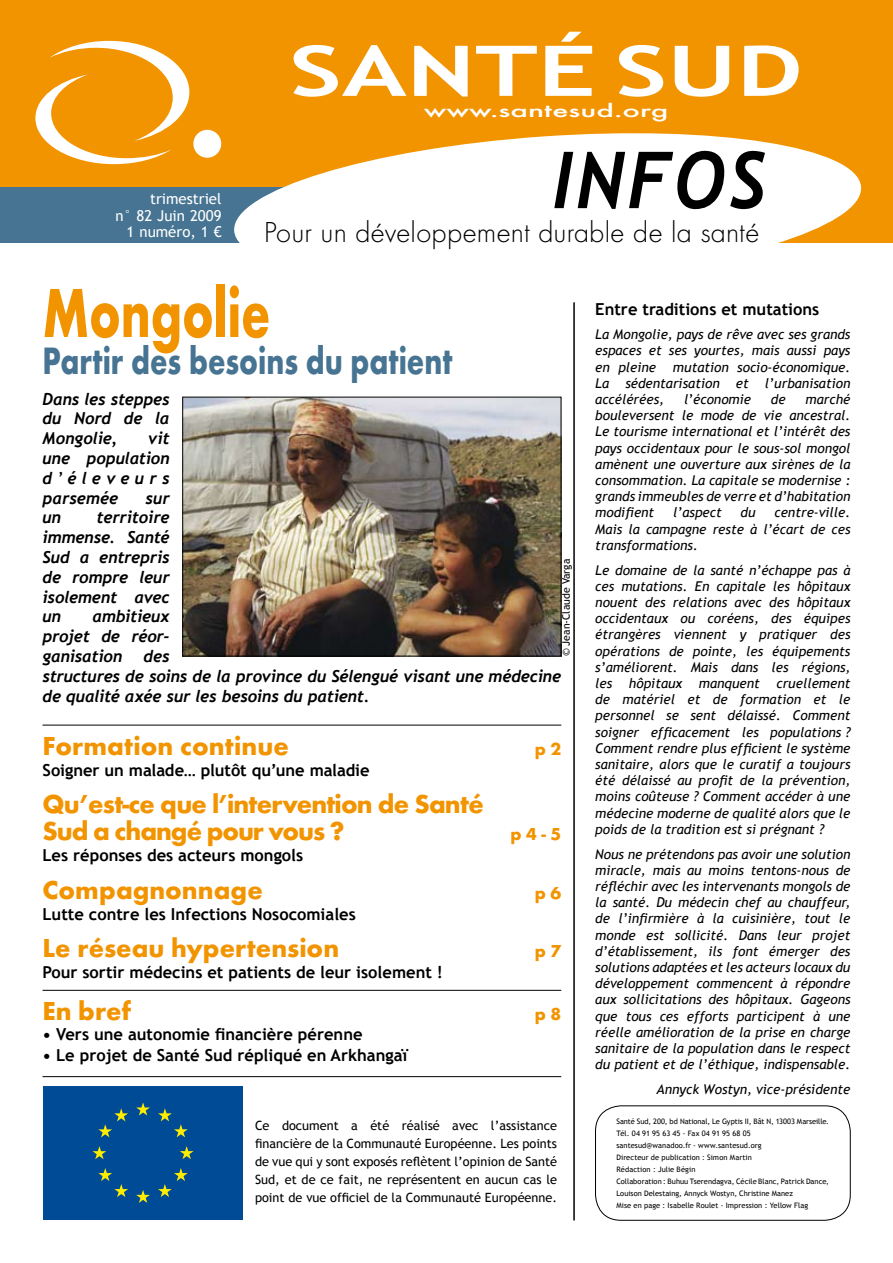
<style>
.page{position:relative;width:893px;height:1263px;background:#fff}
.page>*{position:absolute;margin:0;border:0;box-sizing:border-box;transform-origin:0 0}
.t1{font:italic 700 78.75px "Trebuchet";letter-spacing:.05em;color:#000;scale:.93 1}
.t2{font:700 72px "Futura T";color:#f29400;scale:.71 1}
.t3{font:700 69.9px "Trebuchet MS";color:#fff;scale:1.47 1}
.t4{font:700 39.6px "Futura T";color:#467492;scale:.77 1}
.t5{font:300 30px "Futura T";color:#000}
.t6{font:700 27px "Futura T";color:#f29400}
.t7{font:700 27px/27px "Futura T";letter-spacing:-.03em;color:#f29400}
.t8{font:500 19.5px "Futura T";color:#fff;scale:1.7 1}
.t9{font:700 18px "Futura T";color:#f29400}
.t10{font:italic 700 16.5px/19.8px "Trebuchet";letter-spacing:-.01em;color:#000;text-align:justify}
.t11{font:700 16.5px "Trebuchet MS";color:#000}
.t12{font:15px "Trebuchet MS";color:#fff}
.t13{font:italic 13.5px/16.2px "Trebuchet MS";color:#000;text-align:justify}
.t14{font:12.75px/18px "Trebuchet MS";color:#000;text-align:justify}
.t15{font:10.5px "Trebuchet MS";color:#000}
.t16{font:7.5px/12px "Trebuchet MS";letter-spacing:.01em;color:#000}
</style>
<div class="page">
<div style="left:0;top:0;width:893px;height:242px;background:#f29400"></div>
<div style="left:0;top:187px;width:296px;height:55px;background:#467492"></div>
<div style="left:193px;top:130px;width:28px;height:28px;background:#fff;border-radius:50%"></div>
<svg style="left:35px;top:41px;width:154px;height:123px"></svg>
<svg style="left:229px;top:133px;width:637px;height:110px;fill:#fff"></svg>
<div style="left:490px;top:156px;width:280px;height:58px;background:#fff"></div>
<hr style="left:573px;top:302px;width:2px;height:918px;background:#000">
<hr style="left:43px;top:990px;width:518px;height:1px;background:#000">
<hr style="left:43px;top:1076px;width:518px;height:1px;background:#000">
<hr style="left:43px;top:725px;width:518px;height:1px;background:#000">
<img style="left:184px;top:399px;width:375px;height:255px">
<div style="left:182px;top:397px;width:379px;height:259px;border:1px solid #000"></div>
<div style="left:595px;top:1106px;width:255px;height:114px;border:1px solid #000;border-radius:26px"></div>
<div style="left:43px;top:1086px;width:200px;height:134px;background:#004b95"></div>
<svg style="left:136px;top:1102px;width:14px;height:13px"></svg>
<svg style="left:98px;top:1108px;width:30px;height:29px"></svg>
<svg style="left:92px;top:1146px;width:14px;height:13px"></svg>
<svg style="left:98px;top:1168px;width:30px;height:29px"></svg>
<svg style="left:136px;top:1190px;width:14px;height:13px"></svg>
<svg style="left:158px;top:1168px;width:30px;height:29px"></svg>
<svg style="left:180px;top:1146px;width:14px;height:13px"></svg>
<svg style="left:158px;top:1108px;width:30px;height:29px"></svg>
<p class="t12" style="left:150px;top:190px;width:73px">trimestriel</p>
<p class="t12" style="left:116px;top:207px;width:107px">n° 82 Juin 2009</p>
<p class="t12" style="left:127px;top:223px;width:96px">1 numéro, 1 €</p>
<h3 class="t3" style="left:289px;top:27px;width:351px">santé sud</h3>
<h3 class="t8" style="left:424px;top:99px;width:145px">www.santesud.org</h3>
<h1 class="t1" style="left:552px;top:134px;width:231px">infos</h1>
<h3 class="t5" style="left:264px;top:215px;width:497px">Pour un développement durable de la santé</h3>
<h2 class="t2" style="left:43px;top:270px;width:322px">Mongolie</h2>
<h3 class="t4" style="left:43px;top:338px;width:534px">Partir des besoins du patient</h3>
<p class="t10" style="left:43px;top:389px;width:129px">Dans les steppes du Nord de la Mongolie,</p>
<p class="t10" style="left:43px;top:429px;width:129px;text-indent:106px">vit une population d’éleveurs parsemée</p>
<p class="t10" style="left:145px;top:488px;width:26px">sur</p>
<p class="t10" style="left:43px;top:508px;width:129px;text-indent:54px">territoire immense. Santé Sud a entrepris de rompre leur isolement avec un</p>
<p class="t10" style="left:43px;top:508px;width:20px">un</p>
<p class="t15" style="left:560px;top:656px;width:99px;rotate:-90deg">© Jean-Claude Varga</p>
<p class="t10" style="left:43px;top:607px;width:129px;text-indent:50px">ambitieux projet de réor&shy;ganisation</p>
<p class="t10" style="left:43px;top:646px;width:520px;text-align:left;text-indent:101px">des<br>structures de soins de la province du Sélengué visant une médecine de qualité axée sur les besoins du patient.</p>
<h3 class="t6" style="left:43px;top:730px;width:248px">Formation continue</h3>
<h3 class="t9" style="left:535px;top:738px;width:28px">p 2</h3>
<p class="t11" style="left:43px;top:759px;width:328px">Soigner un malade… plutôt qu’une maladie</p>
<h3 class="t7" style="left:43px;top:790px;width:443px">Qu’est-ce que l’intervention de Santé<br>Sud a changé pour vous ?</h3>
<h3 class="t9" style="left:510px;top:823px;width:52px">p 4 - 5</h3>
<p class="t11" style="left:43px;top:845px;width:262px">Les réponses des acteurs mongols</p>
<h3 class="t6" style="left:43px;top:874px;width:222px">Compagnonnage</h3>
<h3 class="t9" style="left:535px;top:882px;width:28px">p 6</h3>
<p class="t11" style="left:43px;top:903px;width:315px">Lutte contre les Infections Nosocomiales</p>
<h3 class="t6" style="left:43px;top:932px;width:298px">Le réseau hypertension</h3>
<h3 class="t9" style="left:535px;top:940px;width:28px">p 7</h3>
<p class="t11" style="left:43px;top:962px;width:402px">Pour sortir médecins et patients de leur isolement !</p>
<h3 class="t6" style="left:43px;top:995px;width:90px">En bref</h3>
<h3 class="t9" style="left:535px;top:1003px;width:28px">p 8</h3>
<p class="t11" style="left:43px;top:1024px;width:322px">• Vers une autonomie financière pérenne</p>
<p class="t11" style="left:43px;top:1045px;width:366px">• Le projet de Santé Sud répliqué en Arkhangaï</p>
<p class="t14" style="left:255px;top:1117px;width:304px">Ce document a été réalisé avec l’assistance financière de la Communauté Européenne. Les points de vue qui y sont exposés reflètent l’opinion de Santé Sud, et de ce fait, ne représentent en aucun cas le point de vue officiel de la Communauté Européenne.</p>
<p class="t11" style="left:595px;top:298px;width:226px">Entre traditions et mutations</p>
<p class="t13" style="left:595px;top:326px;width:257px">La Mongolie, pays de rêve avec ses grands espaces et ses yourtes, mais aussi pays en pleine mutation socio-économique.<br>La sédentarisation et l’urbanisation accélérées,</p>
<p class="t13" style="left:595px;top:391px;width:257px;text-indent:210px">marché bouleversent le mode de vie ancestral.<br>Le tourisme international et l’intérêt des pays occidentaux pour le sous-sol mongol amènent une ouverture aux sirènes de la consommation. La capitale se modernise : grands immeubles de verre et d’habitation modifient</p>
<p class="t13" style="left:684px;top:391px;width:69px">l’économie</p>
<p class="t13" style="left:771px;top:391px;width:16px">de</p>
<p class="t13" style="left:595px;top:505px;width:257px;text-indent:179px">centre-ville.<br>Mais la campagne reste à l’écart de ces transformations.</p>
<p class="t13" style="left:595px;top:562px;width:257px">Le domaine de la santé n’échappe pas à ces mutations. En capitale les hôpitaux nouent des relations avec des hôpitaux occidentaux ou coréens, des équipes étrangères viennent y pratiquer des opérations de pointe, les équipements s’améliorent. Mais dans les régions, les hôpitaux manquent cruellement de matériel et de formation et le personnel se sent délaissé. Comment soigner efficacement les populations ?<br>Comment rendre plus efficient le système sanitaire, alors que le curatif a toujours été délaissé au profit de la prévention, moins coûteuse ? Comment accéder à une médecine moderne de qualité alors que le poids de la tradition est si prégnant ?</p>
<p class="t13" style="left:595px;top:846px;width:257px">Nous ne prétendons pas avoir une solution miracle, mais au moins tentons-nous de réfléchir avec les intervenants mongols de la santé. Du médecin chef au chauffeur, de l’infirmière à la cuisinière, tout le monde est sollicité. Dans leur projet d’établissement, ils font émerger des solutions adaptées et les acteurs locaux du développement commencent à répondre aux sollicitations des hôpitaux. Gageons que tous ces efforts participent à une réelle amélioration de la prise en charge sanitaire de la population dans le respect du patient et de l’éthique, indispensable.</p>
<p class="t13" style="left:656px;top:1081px;width:195px">Annyck Wostyn, vice-présidente</p>
<p class="t13" style="left:673px;top:505px;width:50px">l’aspect</p>
<p class="t13" style="left:741px;top:505px;width:17px">du</p>
<p class="t16" style="left:616px;top:1115px;width:214px">Santé Sud, 200, bd National, Le Gyptis II, Bât N, 13003 Marseille.<br>Tél. 04 91 95 63 45 - Fax 04 91 95 68 05<br>santesud@wanadoo.fr - www.santesud.org<br>Directeur de publication : Simon Martin<br>Rédaction : Julie Bégin<br>Collaboration : Buhuu Tserendagva, Cécile Blanc, Patrick Dance, Louison Delestaing, Annyck Wostyn, Christine Manez<br>Mise en page : Isabelle Roulet - Impression : Yellow Flag</p>
</div>
